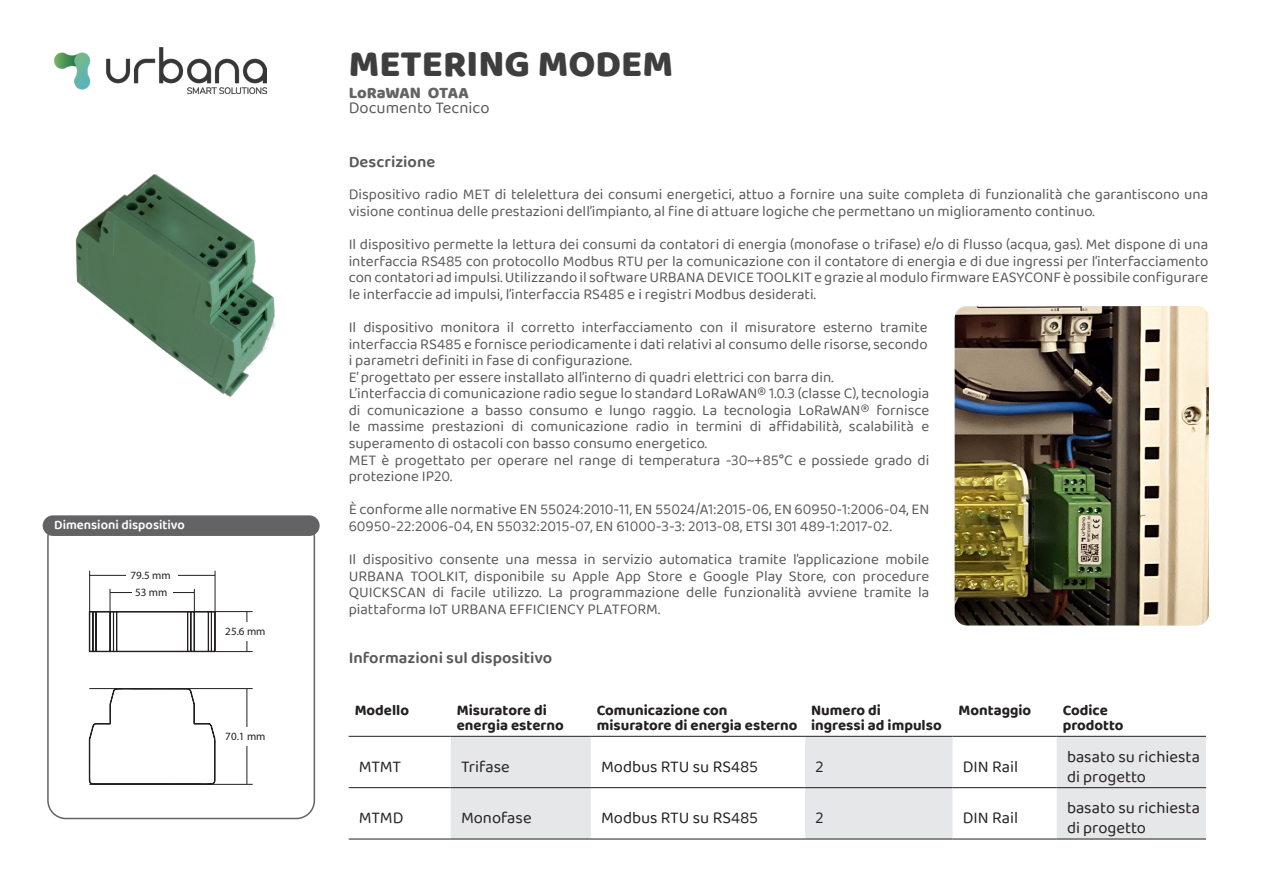
<style>
.page{position:relative;width:1263px;height:893px;background:#fff}
.page>*{position:absolute;margin:0;border:0;box-sizing:border-box;transform-origin:0 0}
.t1{font:800 38.55px "Baloo Bhaina 2";color:#3e3e3f}
.t2{font:600 16.65px "Baloo Bhaina 2";color:#57585a}
.t3{font:16.65px "Baloo Bhaina 2";color:#57585a}
.t4{font:800 16.65px "Baloo Bhaina 2";letter-spacing:-.01em;color:#636366}
.t5{font:16.5px "Baloo Bhaina 2";color:#231f20}
.t6{font:15px/16.5px "Baloo Bhaina 2";color:#57585a;text-align:justify}
.t7{font:700 15px "Baloo Bhaina 2";color:#231f20}
.t8{font:600 13.5px "Baloo Bhaina 2";color:#fff;scale:.96 1}
.t9{font:11.1px "Myriad Pro";color:#231f20}
</style>
<div class="page">
<img style="left:54px;top:47px;width:213px;height:46px">
<img style="left:75px;top:174px;width:200px;height:223px">
<svg style="left:89px;top:689px;width:126px;height:95px"></svg>
<svg style="left:89px;top:612px;width:126px;height:40px"></svg>
<hr style="left:89px;top:571px;width:1px;height:80px;background:#231f20">
<hr style="left:215px;top:571px;width:1px;height:80px;background:#231f20">
<hr style="left:89px;top:688px;width:164px;height:1px;background:#231f20">
<hr style="left:90px;top:611px;width:163px;height:1px;background:#231f20">
<hr style="left:90px;top:651px;width:163px;height:1px;background:#231f20">
<hr style="left:89px;top:784px;width:164px;height:1px;background:#231f20">
<hr style="left:89px;top:575px;width:126px;height:1px;background:#231f20">
<div style="left:127px;top:567px;width:51px;height:18px;background:#fff"></div>
<hr style="left:247px;top:689px;width:1px;height:95px;background:#231f20">
<div style="left:221px;top:727px;width:51px;height:18px;background:#fff"></div>
<hr style="left:247px;top:612px;width:1px;height:39px;background:#231f20">
<div style="left:221px;top:622px;width:51px;height:19px;background:#fff"></div>
<hr style="left:110px;top:589px;width:1px;height:62px;background:#231f20">
<hr style="left:194px;top:589px;width:1px;height:62px;background:#231f20">
<hr style="left:110px;top:592px;width:84px;height:1px;background:#231f20">
<div style="left:132px;top:584px;width:40px;height:18px;background:#fff"></div>
<div style="left:43px;top:515px;width:277px;height:21px;background:#636366;border-radius:10px"></div>
<img style="left:955px;top:306px;width:254px;height:319px">
<svg style="left:451px;top:737px;width:755px;height:102px;fill:#e6e7e9"></svg>
<hr style="left:349px;top:736px;width:102px;height:1px;background:#231f20">
<hr style="left:451px;top:736px;width:140px;height:1px;background:#231f20">
<hr style="left:591px;top:736px;width:214px;height:1px;background:#231f20">
<hr style="left:805px;top:736px;width:147px;height:1px;background:#231f20">
<hr style="left:952px;top:736px;width:105px;height:1px;background:#231f20">
<hr style="left:1057px;top:736px;width:149px;height:1px;background:#231f20">
<hr style="left:349px;top:787px;width:102px;height:1px;background:#231f20">
<hr style="left:451px;top:787px;width:140px;height:1px;background:#231f20">
<hr style="left:591px;top:787px;width:214px;height:1px;background:#231f20">
<hr style="left:805px;top:787px;width:147px;height:1px;background:#231f20">
<hr style="left:952px;top:787px;width:105px;height:1px;background:#231f20">
<hr style="left:1057px;top:787px;width:149px;height:1px;background:#231f20">
<hr style="left:349px;top:839px;width:102px;height:1px;background:#231f20">
<hr style="left:451px;top:839px;width:140px;height:1px;background:#231f20">
<hr style="left:591px;top:839px;width:214px;height:1px;background:#231f20">
<hr style="left:805px;top:839px;width:147px;height:1px;background:#231f20">
<hr style="left:952px;top:839px;width:105px;height:1px;background:#231f20">
<hr style="left:1057px;top:839px;width:149px;height:1px;background:#231f20">
<div style="left:47px;top:519px;width:268px;height:300px;border:2px solid #636366;border-radius:18px"></div>
<p class="t8" style="left:54px;top:517px;width:138px">Dimensioni dispositivo</p>
<p class="t9" style="left:131px;top:568px;width:42px">79.5 mm</p>
<p class="t9" style="left:135px;top:585px;width:34px">53 mm</p>
<p class="t9" style="left:225px;top:625px;width:42px">25.6 mm</p>
<p class="t9" style="left:225px;top:729px;width:42px">70.1 mm</p>
<p class="t1" style="left:349px;top:40px;width:326px">METERING MODEM</p>
<p class="t4" style="left:349px;top:83px;width:122px">LoRaWAN OTAA</p>
<p class="t3" style="left:349px;top:98px;width:142px">Documento Tecnico</p>
<p class="t2" style="left:349px;top:152px;width:88px">Descrizione</p>
<p class="t6" style="left:349px;top:186px;width:861px">Dispositivo radio MET di telelettura dei consumi energetici, attuo a fornire una suite completa di funzionalità che garantiscono una visione continua delle prestazioni dell’impianto, al fine di attuare logiche che permettano un miglioramento continuo.</p>
<p class="t6" style="left:349px;top:236px;width:861px">Il dispositivo permette la lettura dei consumi da contatori di energia (monofase o trifase) e/o di flusso (acqua, gas). Met dispone di una interfaccia RS485 con protocollo Modbus RTU per la comunicazione con il contatore di energia e di due ingressi per l’interfacciamento con contatori ad impulsi. Utilizzando il software URBANA DEVICE TOOLKIT e grazie al modulo firmware EASYCONF è possibile configurare le interfaccie ad impulsi, l’interfaccia RS485 e i registri Modbus desiderati.</p>
<p class="t6" style="left:349px;top:318px;width:581px">Il dispositivo monitora il corretto interfacciamento con il misuratore esterno tramite interfaccia RS485 e fornisce periodicamente i dati relativi al consumo delle risorse, secondo i parametri definiti in fase di configurazione.</p>
<p class="t6" style="left:349px;top:368px;width:486px">E’ progettato per essere installato all’interno di quadri elettrici con barra din.</p>
<p class="t6" style="left:349px;top:385px;width:582px">L’interfaccia di comunicazione radio segue lo standard LoRaWAN® 1.0.3 (classe C), tecnologia di comunicazione a basso consumo e lungo raggio. La tecnologia LoRaWAN® fornisce le massime prestazioni di comunicazione radio in termini di affidabilità, scalabilità e superamento di ostacoli con basso consumo energetico.</p>
<p class="t6" style="left:349px;top:451px;width:582px">MET è progettato per operare nel range di temperatura -30~+85°C e possiede grado di protezione IP20.</p>
<p class="t6" style="left:349px;top:501px;width:582px">È conforme alle normative EN 55024:2010-11, EN 55024/A1:2015-06, EN 60950-1:2006-04, EN<br>60950-22:2006-04, EN 55032:2015-07, EN 61000-3-3: 2013-08, ETSI 301 489-1:2017-02.</p>
<p class="t6" style="left:349px;top:551px;width:582px">Il dispositivo consente una messa in servizio automatica tramite l’applicazione mobile URBANA TOOLKIT, disponibile su Apple App Store e Google Play Store, con procedure QUICKSCAN di facile utilizzo. La programmazione delle funzionalità avviene tramite la piattaforma IoT URBANA EFFICIENCY PLATFORM.</p>
<p class="t2" style="left:349px;top:647px;width:205px">Informazioni sul dispositivo</p>
<p class="t7" style="left:355px;top:701px;width:56px">Modello</p>
<p class="t7" style="left:457px;top:701px;width:92px">Misuratore di</p>
<p class="t7" style="left:457px;top:716px;width:109px">energia esterno</p>
<p class="t7" style="left:597px;top:701px;width:132px">Comunicazione con</p>
<p class="t7" style="left:597px;top:716px;width:202px">misuratore di energia esterno</p>
<p class="t7" style="left:811px;top:701px;width:71px">Numero di</p>
<p class="t7" style="left:811px;top:716px;width:132px">ingressi ad impulso</p>
<p class="t7" style="left:958px;top:701px;width:74px">Montaggio</p>
<p class="t7" style="left:1063px;top:701px;width:47px">Codice</p>
<p class="t7" style="left:1063px;top:716px;width:62px">prodotto</p>
<p class="t5" style="left:359px;top:756px;width:44px">MTMT</p>
<p class="t5" style="left:461px;top:756px;width:50px">Trifase</p>
<p class="t5" style="left:601px;top:756px;width:158px">Modbus RTU su RS485</p>
<p class="t5" style="left:815px;top:756px;width:10px">2</p>
<p class="t5" style="left:963px;top:756px;width:57px">DIN Rail</p>
<p class="t5" style="left:359px;top:808px;width:46px">MTMD</p>
<p class="t5" style="left:461px;top:808px;width:72px">Monofase</p>
<p class="t5" style="left:601px;top:808px;width:158px">Modbus RTU su RS485</p>
<p class="t5" style="left:815px;top:808px;width:10px">2</p>
<p class="t5" style="left:963px;top:808px;width:57px">DIN Rail</p>
<p class="t5" style="left:1067px;top:746px;width:134px">basato su richiesta</p>
<p class="t5" style="left:1067px;top:766px;width:81px">di progetto</p>
<p class="t5" style="left:1067px;top:798px;width:134px">basato su richiesta</p>
<p class="t5" style="left:1067px;top:818px;width:81px">di progetto</p>
</div>
